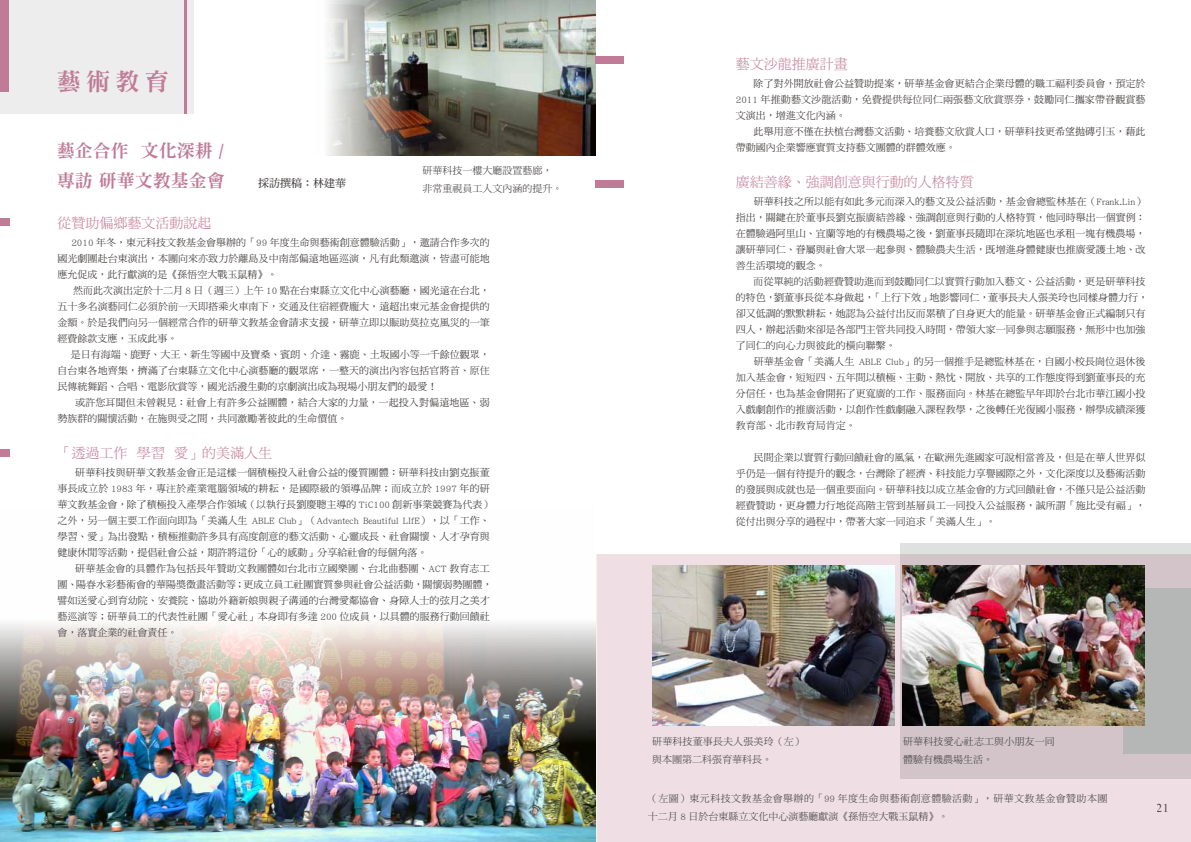
<style>
.page{position:relative;width:1191px;height:842px;background:#fff}
.page>*{position:absolute;margin:0;border:0;box-sizing:border-box;transform-origin:0 0}
.t1{font:24px "DF Ming Std W9";color:#c07c96}
.t2{font:18px/30px "DF Ming Std W9";color:#c07c96}
.t3{font:14px "DF Ming Std W5";color:#c789a0}
.t4{font:12px "Times";color:#000}
.t5{font:11px "DF Ming Std W7";color:#413d3c}
.t6{font:10px/16px "DF Ming Std W5";color:#3e3a39;text-align:justify}
.t7{font:10px/18px "DF Ming Std W5";color:#4c4948}
.t8{font:10px/18px "DF Ming Std W5";letter-spacing:.04em;color:#4c4948}
</style>
<div class="page">
<img style="left:0;top:623px;width:595px;height:219px">
<div style="left:0;top:0;width:194px;height:113px;background:#ededed"></div>
<hr style="left:184px;top:0;width:3px;height:113px;background:#c07c96">
<div style="left:597px;top:554px;width:594px;height:288px;background:#efdfe5"></div>
<svg style="left:900px;top:543px;width:291px;height:235px;background:#d2c6ca"></svg>
<div style="left:1123px;top:588px;width:68px;height:166px;background:#b5b6b6"></div>
<img style="left:327px;top:0;width:268px;height:156px">
<img style="left:652px;top:566px;width:242px;height:160px">
<img style="left:902px;top:566px;width:242px;height:160px">
<div style="left:0;top:0;width:9px;height:91px;background:#c07c96"></div>
<div style="left:0;top:218px;width:10px;height:7px;background:#c07c96"></div>
<div style="left:0;top:449px;width:10px;height:7px;background:#c07c96"></div>
<div style="left:595px;top:57px;width:29px;height:7px;background:#c07c96"></div>
<div style="left:595px;top:180px;width:29px;height:7px;background:#c07c96"></div>
<h1 class="t1" style="left:57px;top:68px;width:113px">藝術教育</h1>
<h2 class="t2" style="left:57px;top:136px;width:169px">藝企合作 文化深耕 /專訪 研華文教基金會</h2>
<p class="t5" style="left:258px;top:177px;width:89px">採訪撰稿：林建華</p>
<p class="t7" style="left:422px;top:162px;width:141px">研華科技一樓大廳設置藝廊，非常重視員工人文內涵的提升。</p>
<h3 class="t3" style="left:57px;top:215px;width:155px">從贊助偏鄉藝文活動說起</h3>
<p class="t6" style="left:57px;top:234px;width:434px;text-indent:14px">2010 年冬，東元科技文教基金會舉辦的「99 年度生命與藝術創意體驗活動」，邀請合作多次的國光劇團赴台東演出，本團向來亦致力於離島及中南部偏遠地區巡演，凡有此類邀演，皆盡可能地應允促成，此行獻演的是《孫悟空大戰玉鼠精》。</p>
<p class="t6" style="left:57px;top:282px;width:434px;text-indent:16px">然而此次演出定於十二月 8 日（週三）上午 10 點在台東縣立文化中心演藝廳，國光遠在台北，五十多名演藝同仁必須於前一天即搭乘火車南下，交通及住宿經費龐大，遠超出東元基金會提供的金額。於是我們向另一個經常合作的研華文教基金會請求支援，研華立即以賑助莫拉克風災的一筆經費餘款支應，玉成此事。</p>
<p class="t6" style="left:57px;top:346px;width:434px;text-indent:13px">是日有海端、鹿野、大王、新生等國中及寶桑、賓朗、介達、霧鹿、土坂國小等一千餘位觀眾，自台東各地齊集，擠滿了台東縣立文化中心演藝廳的觀眾席，一整天的演出內容包括官將首、原住民傳統舞蹈、合唱、電影欣賞等，國光活潑生動的京劇演出成為現場小朋友們的最愛！</p>
<p class="t6" style="left:57px;top:394px;width:434px;text-indent:18px">或許您耳聞但未曾親見：社會上有許多公益團體，結合大家的力量，一起投入對偏遠地區、弱勢族群的關懷活動，在施與受之間，共同激勵著彼此的生命價值。</p>
<h3 class="t3" style="left:57px;top:445px;width:216px">「透過工作 學習 愛」的美滿人生</h3>
<p class="t6" style="left:57px;top:464px;width:436px;text-align:left;text-indent:18px">研華科技與研華文教基金會正是這樣一個積極投入社會公益的優質團體：研華科技由劉克振董事長成立於 1983 年，專注於產業電腦領域的耕耘，是國際級的領導品牌；而成立於 1997 年的研華文教基金會，除了積極投入產學合作領域（以執行長劉慶聰主導的 TiC100 創新事業競賽為代表）之外，另一個主要工作面向即為「美滿人生 ABLE Club」（Advantech Beautiful LIfE），以「工作、學習、愛」為出發點，積極推動許多具有高度創意的藝文活動、心靈成長、社會關懷、人才孕育與健康休閒等活動，提倡社會公益，期許將這份「心的感動」分享給社會的每個角落。</p>
<p class="t6" style="left:57px;top:560px;width:436px;text-align:left;text-indent:18px">研華基金會的具體作為包括長年贊助文教團體如台北市立國樂團、台北曲藝團、ACT 教育志工團、陽春水彩藝術會的華陽獎徵畫活動等；更成立員工社團實質參與社會公益活動，關懷弱勢團體，譬如送愛心到育幼院、安養院、協助外籍新娘與親子溝通的台灣愛鄰協會、身障人士的弦月之美才藝巡演等；研華員工的代表性社團「愛心社」本身即有多達 200 位成員，以具體的服務行動回饋社會，落實企業的社會責任。</p>
<h3 class="t3" style="left:736px;top:56px;width:113px">藝文沙龍推廣計畫</h3>
<p class="t6" style="left:736px;top:76px;width:411px;text-indent:18px">除了對外開放社會公益贊助提案，研華基金會更結合企業母體的職工福利委員會，預定於2011 年推動藝文沙龍活動，免費提供每位同仁兩張藝文欣賞票券，鼓勵同仁攜家帶眷觀賞藝文演出，增進文化內涵。</p>
<p class="t6" style="left:736px;top:124px;width:411px;text-indent:18px">此舉用意不僅在扶植台灣藝文活動、培養藝文欣賞人口，研華科技更希望拋磚引玉，藉此帶動國內企業響應實質支持藝文團體的群體效應。</p>
<h3 class="t3" style="left:736px;top:174px;width:239px">廣結善緣、強調創意與行動的人格特質</h3>
<p class="t6" style="left:736px;top:194px;width:411px;text-indent:18px">研華科技之所以能有如此多元而深入的藝文及公益活動，基金會總監林基在（Frank.Lin）指出，關鍵在於董事長劉克振廣結善緣、強調創意與行動的人格特質，他同時舉出一個實例：在體驗過阿里山、宜蘭等地的有機農場之後，劉董事長隨即在深坑地區也承租一塊有機農場，讓研華同仁、眷屬與社會大眾一起參與、體驗農夫生活，既增進身體健康也推廣愛護土地、改善生活環境的觀念。</p>
<p class="t6" style="left:736px;top:274px;width:414px;text-align:left;text-indent:18px">而從單純的活動經費贊助進而到鼓勵同仁以實質行動加入藝文、公益活動，更是研華科技的特色，劉董事長從本身做起，「上行下效」地影響同仁，董事長夫人張美玲也同樣身體力行，卻又低調的默默耕耘，她認為公益付出反而累積了自身更大的能量。研華基金會正式編制只有四人，辦起活動來卻是各部門主管共同投入時間，帶領大家一同參與志願服務，無形中也加強了同仁的向心力與彼此的橫向聯繫。</p>
<p class="t6" style="left:736px;top:354px;width:411px;text-indent:18px">研華基金會「美滿人生 ABLE Club」的另一個推手是總監林基在，自國小校長崗位退休後加入基金會，短短四、五年間以積極、主動、熱忱、開放、共享的工作態度得到劉董事長的充分信任，也為基金會開拓了更寬廣的工作、服務面向。林基在總監早年即於台北市華江國小投入戲劇創作的推廣活動，以創作性戲劇融入課程教學，之後轉任光復國小服務，辦學成績深獲教育部、北市教育局肯定。</p>
<p class="t6" style="left:736px;top:450px;width:411px;text-indent:18px">民間企業以實質行動回饋社會的風氣，在歐洲先進國家可說相當普及，但是在華人世界似乎仍是一個有待提升的觀念，台灣除了經濟、科技能力享譽國際之外，文化深度以及藝術活動的發展與成就也是一個重要面向。研華科技以成立基金會的方式回饋社會，不僅只是公益活動經費贊助，更身體力行地從高階主管到基層員工一同投入公益服務，誠所謂「施比受有福」，從付出與分享的過程中，帶著大家一同追求「美滿人生」。</p>
<p class="t7" style="left:652px;top:732px;width:153px">研華科技董事長夫人張美玲（左）與本團第二科張育華科長。</p>
<p class="t8" style="left:648px;top:790px;width:461px">（左圖）東元科技文教基金會舉辦的「99 年度生命與藝術創意體驗活動」，研華文教基金會贊助本團十二月 8 日於台東縣立文化中心演藝廳獻演《孫悟空大戰玉鼠精》。</p>
<p class="t7" style="left:903px;top:732px;width:153px">研華科技愛心社志工與小朋友一同體驗有機農場生活。</p>
<p class="t4" style="left:1157px;top:796px;width:13px">21</p>
</div>
